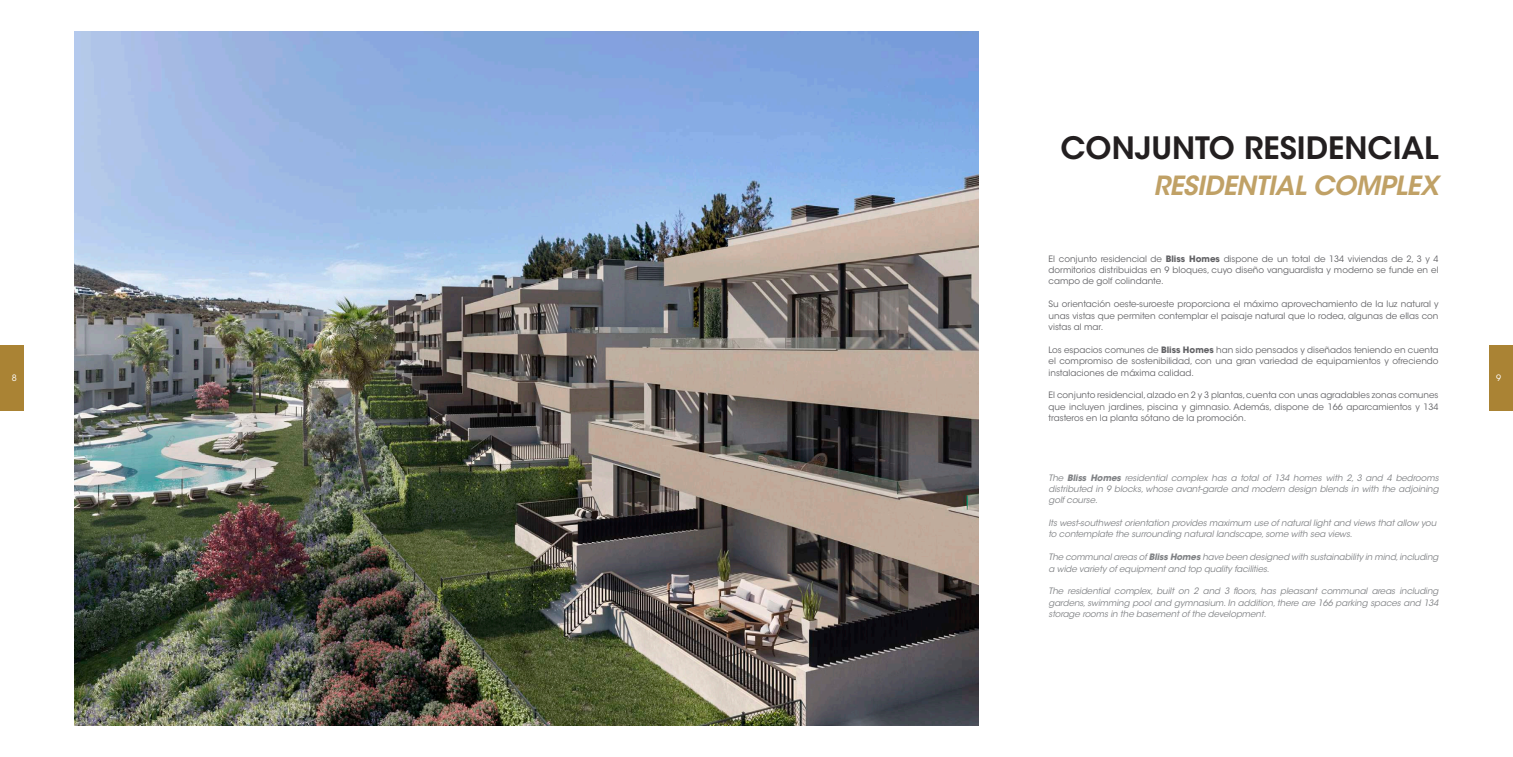
<style>
.page{position:relative;width:1513px;height:757px;background:#fff}
.page>*{position:absolute;margin:0;border:0;box-sizing:border-box;transform-origin:0 0}
.t1{font:600 30.62px "ITC Avant Garde Std";color:#231f20}
.t2{font:italic 600 26.25px "ITC Avant Garde Std";letter-spacing:-.02em;color:#c0a166}
.t3{font:8.75px/11.4px "ITC Avant Garde Std";color:#636366;text-align:justify}
.t4{font:italic 8.75px/11.4px "ITC Avant Garde Std";letter-spacing:-.01em;color:#808285;text-align:justify}
.t5{font:8.75px "ITC Avant Garde Std";color:#fff}
.s1{font-weight:700}
</style>
<div class="page">
<div style="left:0;top:345px;width:24px;height:66px;background:#aa8334"></div>
<div style="left:1489px;top:345px;width:24px;height:66px;background:#aa8334"></div>
<img style="left:74px;top:32px;width:905px;height:693px">
<h1 class="t1" style="left:1060px;top:129px;width:380px">CONJUNTO RESIDENCIAL</h1>
<h2 class="t2" style="left:1154px;top:168px;width:287px">RESIDENTIAL COMPLEX</h2>
<p class="t3" style="left:1049px;top:253px;width:392px">El conjunto residencial de <span class="s1">Bliss Homes</span> dispone de un total de 134 viviendas de 2, 3 y 4 dormitorios distribuidas en 9 bloques, cuyo diseño vanguardista y moderno se funde en el campo de golf colindante.</p>
<p class="t3" style="left:1049px;top:298px;width:392px">Su orientación oeste-suroeste proporciona el máximo aprovechamiento de la luz natural y unas vistas que permiten contemplar el paisaje natural que lo rodea, algunas de ellas con vistas al mar.</p>
<p class="t3" style="left:1049px;top:344px;width:392px">Los espacios comunes de <span class="s1">Bliss Homes</span> han sido pensados y diseñados teniendo en cuenta el compromiso de sostenibilidad, con una gran variedad de equipamientos y ofreciendo instalaciones de máxima calidad.</p>
<p class="t3" style="left:1049px;top:389px;width:392px">El conjunto residencial, alzado en 2 y 3 plantas, cuenta con unas agradables zonas comunes que incluyen jardines, piscina y gimnasio. Además, dispone de 166 aparcamientos y 134 trasteros en la planta sótano de la promoción.</p>
<p class="t5" style="left:12px;top:373px;width:7px">8</p>
<p class="t5" style="left:1496px;top:373px;width:7px">9</p>
<p class="t4" style="left:1049px;top:472px;width:392px">The <span class="s1">Bliss Homes</span> residential complex has a total of 134 homes with 2, 3 and 4 bedrooms distributed in 9 blocks, whose avant-garde and modern design blends in with the adjoining golf course.</p>
<p class="t4" style="left:1049px;top:517px;width:389px">Its west-southwest orientation provides maximum use of natural light and views that allow you to contemplate the surrounding natural landscape, some with sea views.</p>
<p class="t4" style="left:1049px;top:551px;width:392px">The communal areas of <span class="s1">Bliss Homes</span> have been designed with sustainability in mind, including a wide variety of equipment and top quality facilities.</p>
<p class="t4" style="left:1049px;top:585px;width:392px">The residential complex, built on 2 and 3 floors, has pleasant communal areas including gardens, swimming pool and gymnasium. In addition, there are 166 parking spaces and 134 storage rooms in the basement of the development.</p>
</div>
